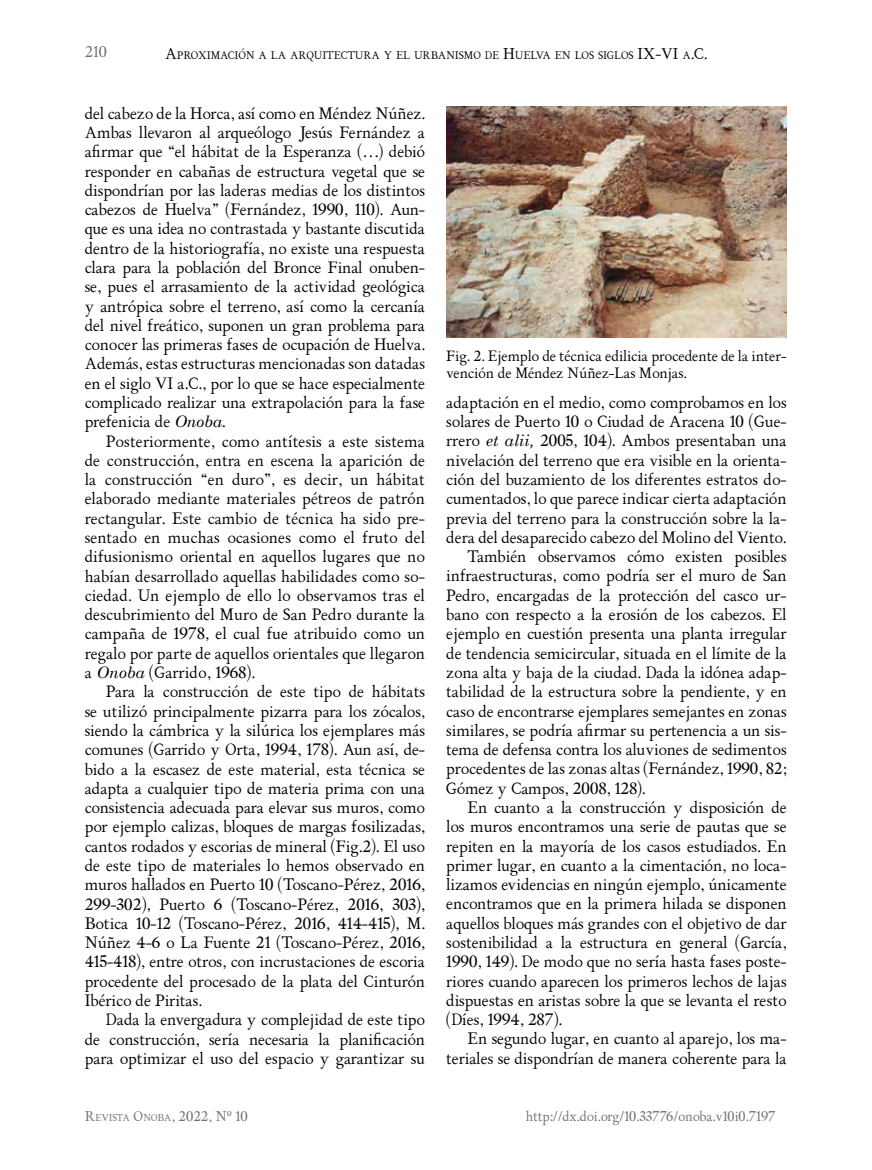
<style>
.page{position:relative;width:872px;height:1170px;background:#fff}
.page>*{position:absolute;margin:0;border:0;box-sizing:border-box;transform-origin:0 0}
.t1{font:15.75px/19.4px "ALPHABETUM Unicode";color:#000;text-align:justify}
.t2{font:15px "ALPHABETUM Unicode";color:#707172}
.t3{font:14.25px/17.1px "ALPHABETUM Unicode";color:#000}
.t4{font:13.5px "ALPHABETUM Unicode";color:#707172}
.t5{font:10.5px "ALPHABETUM Unicode";color:#000}
.t6{font:9.45px "ALPHABETUM Unicode";color:#707172}
.s1{font-size:15px}
.s2{font-style:italic}
.s3{font-size:13.5px}
</style>
<div class="page">
<img style="left:446px;top:106px;width:341px;height:231px">
<p class="t2" style="left:85px;top:42px;width:24px">210</p>
<p class="t5" style="left:165px;top:48px;width:543px"><span class="s1">A</span>PROXIMACIÓN A LA ARQUITECTURA Y EL URBANISMO DE <span class="s1">H</span>UELVA EN LOS SIGLOS <span class="s1">IX-VI</span> A<span class="s1">.C.</span></p>
<p class="t1" style="left:85px;top:104px;width:342px">del cabezo de la Horca, así como en Méndez Núñez.<br>Ambas llevaron al arqueólogo Jesús Fernández a afirmar que “el hábitat de la Esperanza (…) debió responder en cabañas de estructura vegetal que se dispondrían por las laderas medias de los distintos cabezos de Huelva” (Fernández, 1990, 110). Aun&shy;que es una idea no contrastada y bastante discutida dentro de la historiografía, no existe una respuesta clara para la población del Bronce Final onuben&shy;se, pues el arrasamiento de la actividad geológica y antrópica sobre el terreno, así como la cercanía del nivel freático, suponen un gran problema para conocer las primeras fases de ocupación de Huelva.<br>Además, estas estructuras mencionadas son datadas en el siglo VI a.C., por lo que se hace especialmente complicado realizar una extrapolación para la fase prefenicia de <span class="s2">Onoba.</span></p>
<p class="t1" style="left:85px;top:432px;width:342px;text-indent:21px">Posteriormente, como antítesis a este sistema de construcción, entra en escena la aparición de la construcción “en duro”, es decir, un hábitat elaborado mediante materiales pétreos de patrón rectangular. Este cambio de técnica ha sido pre&shy;sentado en muchas ocasiones como el fruto del difusionismo oriental en aquellos lugares que no habían desarrollado aquellas habilidades como so&shy;ciedad. Un ejemplo de ello lo observamos tras el descubrimiento del Muro de San Pedro durante la campaña de 1978, el cual fue atribuido como un regalo por parte de aquellos orientales que llegaron a <span class="s2">Onoba</span> (Garrido, 1968).</p>
<p class="t1" style="left:85px;top:682px;width:342px;text-indent:21px">Para la construcción de este tipo de hábitats se utilizó principalmente pizarra para los zócalos, siendo la cámbrica y la silúrica los ejemplares más comunes (Garrido y Orta, 1994, 178). Aun así, de&shy;bido a la escasez de este material, esta técnica se adapta a cualquier tipo de materia prima con una consistencia adecuada para elevar sus muros, como por ejemplo calizas, bloques de margas fosilizadas, cantos rodados y escorias de mineral (Fig.2). El uso de este tipo de materiales lo hemos observado en muros hallados en Puerto 10 (Toscano-Pérez, 2016, 299-302), Puerto 6 (Toscano-Pérez, 2016, 303), Botica 10-12 (Toscano-Pérez, 2016, 414-415), M.<br>Núñez 4-6 o La Fuente 21 (Toscano-Pérez, 2016, 415-418), entre otros, con incrustaciones de escoria procedente del procesado de la plata del Cinturón Ibérico de Piritas.</p>
<p class="t1" style="left:85px;top:1010px;width:342px;text-indent:21px">Dada la envergadura y complejidad de este tipo de construcción, sería necesaria la planificación para optimizar el uso del espacio y garantizar su</p>
<p class="t3" style="left:446px;top:348px;width:342px">Fig. 2. Ejemplo de técnica edilicia procedente de la inter&shy;vención de Méndez Núñez-Las Monjas.</p>
<p class="t1" style="left:446px;top:393px;width:342px">adaptación en el medio, como comprobamos en los</p>
<p class="t1" style="left:446px;top:412px;width:342px">solares de Puerto 10 o Ciudad de Aracena 10 (Gue-</p>
<p class="t1" style="left:446px;top:431px;width:342px">rrero <span class="s2">et alii,</span> 2005, 104). Ambos presentaban una</p>
<p class="t1" style="left:446px;top:451px;width:342px">nivelación del terreno que era visible en la orienta-</p>
<p class="t1" style="left:446px;top:470px;width:342px">ción del buzamiento de los diferentes estratos do-</p>
<p class="t1" style="left:446px;top:489px;width:342px">cumentados, lo que parece indicar cierta adaptación</p>
<p class="t1" style="left:446px;top:508px;width:342px">previa del terreno para la construcción sobre la la-</p>
<p class="t1" style="left:446px;top:528px;width:342px">dera del desaparecido cabezo del Molino del Viento.</p>
<p class="t1" style="left:468px;top:547px;width:320px">También observamos cómo existen posibles</p>
<p class="t1" style="left:446px;top:566px;width:342px">infraestructuras, como podría ser el muro de San</p>
<p class="t1" style="left:446px;top:586px;width:342px">Pedro, encargadas de la protección del casco ur-</p>
<p class="t1" style="left:446px;top:605px;width:342px">bano con respecto a la erosión de los cabezos. El</p>
<p class="t1" style="left:446px;top:624px;width:342px">ejemplo en cuestión presenta una planta irregular</p>
<p class="t1" style="left:446px;top:643px;width:342px">de tendencia semicircular, situada en el límite de la</p>
<p class="t1" style="left:446px;top:663px;width:342px">zona alta y baja de la ciudad. Dada la idónea adap-</p>
<p class="t1" style="left:446px;top:682px;width:342px">tabilidad de la estructura sobre la pendiente, y en</p>
<p class="t1" style="left:446px;top:701px;width:342px">caso de encontrarse ejemplares semejantes en zonas</p>
<p class="t1" style="left:446px;top:721px;width:342px">similares, se podría afirmar su pertenencia a un sis-</p>
<p class="t1" style="left:446px;top:740px;width:342px">tema de defensa contra los aluviones de sedimentos</p>
<p class="t1" style="left:446px;top:759px;width:342px">procedentes de las zonas altas (Fernández, 1990, 82;</p>
<p class="t1" style="left:446px;top:778px;width:201px">Gómez y Campos, 2008, 128).</p>
<p class="t1" style="left:468px;top:798px;width:320px">En cuanto a la construcción y disposición de</p>
<p class="t1" style="left:446px;top:817px;width:342px">los muros encontramos una serie de pautas que se</p>
<p class="t1" style="left:446px;top:836px;width:342px">repiten en la mayoría de los casos estudiados. En</p>
<p class="t1" style="left:446px;top:855px;width:342px">primer lugar, en cuanto a la cimentación, no loca-</p>
<p class="t1" style="left:446px;top:875px;width:342px">lizamos evidencias en ningún ejemplo, únicamente</p>
<p class="t1" style="left:446px;top:894px;width:342px">encontramos que en la primera hilada se disponen</p>
<p class="t1" style="left:446px;top:913px;width:342px">aquellos bloques más grandes con el objetivo de dar</p>
<p class="t1" style="left:446px;top:933px;width:342px">sostenibilidad a la estructura en general (García,</p>
<p class="t1" style="left:446px;top:952px;width:342px">1990, 149). De modo que no sería hasta fases poste-</p>
<p class="t1" style="left:446px;top:971px;width:342px">riores cuando aparecen los primeros lechos de lajas</p>
<p class="t1" style="left:446px;top:990px;width:342px">dispuestas en aristas sobre la que se levanta el resto</p>
<p class="t1" style="left:446px;top:1010px;width:117px">(Díes, 1994, 287).</p>
<p class="t1" style="left:468px;top:1029px;width:320px">En segundo lugar, en cuanto al aparejo, los ma-</p>
<p class="t1" style="left:446px;top:1048px;width:342px">teriales se dispondrían de manera coherente para la</p>
<p class="t6" style="left:85px;top:1111px;width:165px"><span class="s3">R</span>EVISTA <span class="s3">O</span>NOBA<span class="s3">, 2022, Nº 10</span></p>
<p class="t4" style="left:526px;top:1107px;width:251px">http://dx.doi.org/10.33776/onoba.v10i0.7197</p>
</div>
